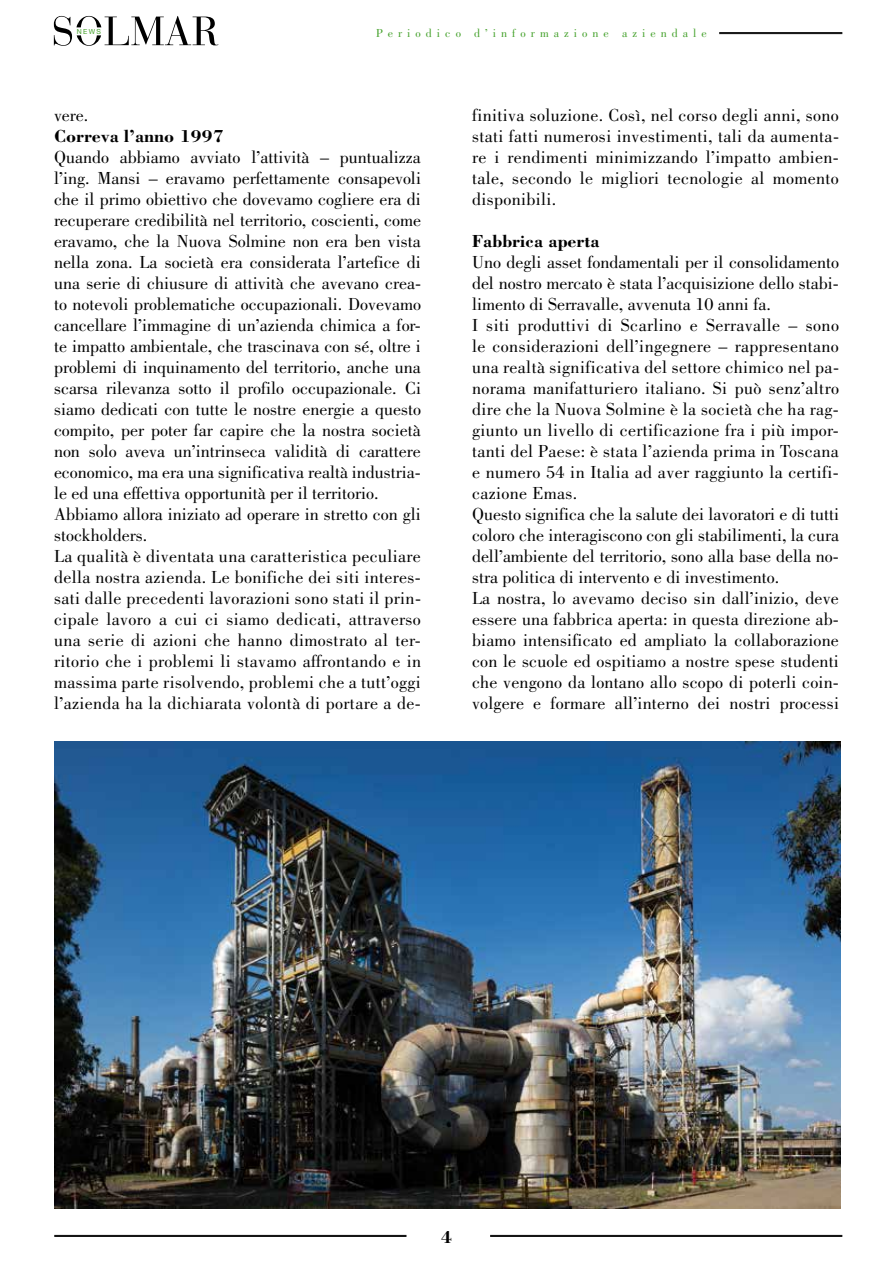
<style>
.page{position:relative;width:893px;height:1263px;background:#fff}
.page>*{position:absolute;margin:0;border:0;box-sizing:border-box;transform-origin:0 0}
.t1{font:18px/21px "Bodoni";color:#000}
.t2{font:700 18px "Bodoni";color:#000}
.t3{font:12px "Bodoni";letter-spacing:.42em;color:#44a12b}
.t4{font:6.9px "Helvetica Neue";color:#44a12b}
</style>
<div class="page">
<hr style="left:719px;top:33px;width:123px;height:1px;background:#000">
<hr style="left:719px;top:32px;width:123px;height:1px;background:#000">
<hr style="left:54px;top:1236px;width:352px;height:1px;background:#000">
<hr style="left:54px;top:1235px;width:352px;height:1px;background:#000">
<hr style="left:490px;top:1236px;width:352px;height:1px;background:#000">
<hr style="left:490px;top:1235px;width:352px;height:1px;background:#000">
<svg style="left:54px;top:16px;width:164px;height:30px"></svg>
<img style="left:54px;top:742px;width:786px;height:467px">
<p class="t4" style="left:77px;top:27px;width:26px">NEWS</p>
<p class="t3" style="left:376px;top:27px;width:332px">Periodico d’informazione aziendale</p>
<p class="t1" style="left:54px;top:104px;width:36px">vere.</p>
<p class="t2" style="left:54px;top:125px;width:171px">Correva l’anno 1997</p>
<p class="t1" style="left:54px;top:146px;width:369px">Quando abbiamo avviato l’attività – puntualizza l’ing. Mansi – eravamo perfettamente consapevoli che il primo obiettivo che dovevamo cogliere era di recuperare credibilità nel territorio, coscienti, come eravamo, che la Nuova Solmine non era ben vista nella zona. La società era considerata l’artefice di una serie di chiusure di attività che avevano crea&shy;to notevoli problematiche occupazionali. Dovevamo cancellare l’immagine di un’azienda chimica a for&shy;te impatto ambientale, che trascinava con sé, oltre i problemi di inquinamento del territorio, anche una scarsa rilevanza sotto il profilo occupazionale. Ci siamo dedicati con tutte le nostre energie a questo compito, per poter far capire che la nostra società non solo aveva un’intrinseca validità di carattere economico, ma era una significativa realtà industria&shy;le ed una effettiva opportunità per il territorio.<br>Abbiamo allora iniziato ad operare in stretto con gli stockholders.<br>La qualità è diventata una caratteristica peculiare della nostra azienda. Le bonifiche dei siti interes&shy;sati dalle precedenti lavorazioni sono stati il prin&shy;cipale lavoro a cui ci siamo dedicati, attraverso una serie di azioni che hanno dimostrato al ter&shy;ritorio che i problemi li stavamo affrontando e in massima parte risolvendo, problemi che a tutt’oggi l’azienda ha la dichiarata volontà di portare a de-</p>
<p class="t1" style="left:472px;top:104px;width:368px;text-align:justify">finitiva soluzione. Così, nel corso degli anni, sono stati fatti numerosi investimenti, tali da aumenta&shy;re i rendimenti minimizzando l’impatto ambien&shy;tale, secondo le migliori tecnologie al momento disponibili.</p>
<p class="t2" style="left:472px;top:230px;width:129px">Fabbrica aperta</p>
<p class="t1" style="left:472px;top:251px;width:369px">Uno degli asset fondamentali per il consolidamento del nostro mercato è stata l’acquisizione dello stabi&shy;limento di Serravalle, avvenuta 10 anni fa.<br>I siti produttivi di Scarlino e Serravalle – sono le considerazioni dell’ingegnere – rappresentano una realtà significativa del settore chimico nel pa&shy;norama manifatturiero italiano. Si può senz’altro dire che la Nuova Solmine è la società che ha rag&shy;giunto un livello di certificazione fra i più impor&shy;tanti del Paese: è stata l’azienda prima in Toscana e numero 54 in Italia ad aver raggiunto la certifi&shy;cazione Emas.<br>Questo significa che la salute dei lavoratori e di tutti coloro che interagiscono con gli stabilimenti, la cura dell’ambiente del territorio, sono alla base della no&shy;stra politica di intervento e di investimento.<br>La nostra, lo avevamo deciso sin dall’inizio, deve essere una fabbrica aperta: in questa direzione ab&shy;biamo intensificato ed ampliato la collaborazione con le scuole ed ospitiamo a nostre spese studenti che vengono da lontano allo scopo di poterli coin&shy;volgere e formare all’interno dei nostri processi</p>
<p class="t2" style="left:441px;top:1226px;width:12px">4</p>
</div>
